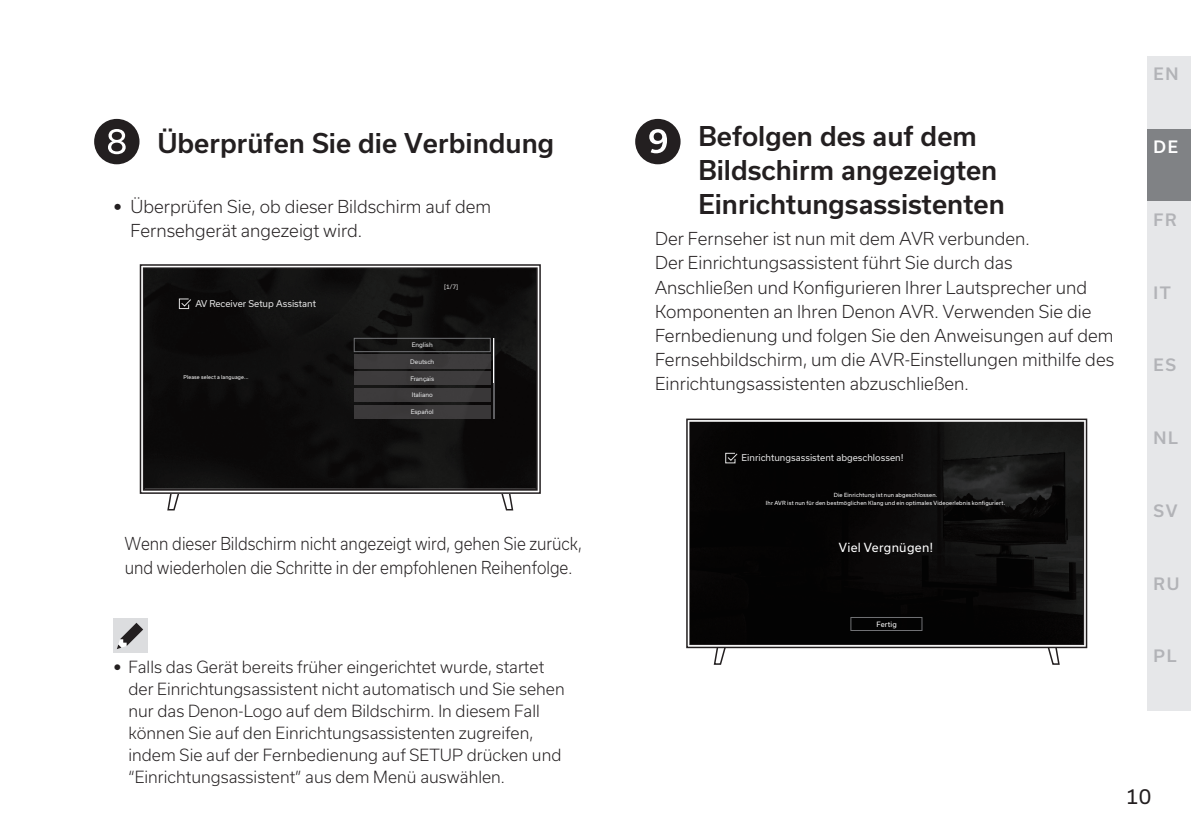
<style>
.page{position:relative;width:1191px;height:840px;background:#fff}
.page>*{position:absolute;margin:0;border:0;box-sizing:border-box;transform-origin:0 0}
.t1{font:500 26px/34px "Usual";color:#231f20}
.t2{font:20px "Usual";color:#231f20}
.t3{font:300 17px/24px "Usual";color:#231f20}
.t4{font:300 17px/24px "Usual";color:#231f20;scale:.91 1}
.t5{font:500 16.4px "Usual";letter-spacing:.1em;color:#b2b3b7}
.t6{font:500 16.4px "Usual";color:#fff}
.t7{font:300 16px/22px "Usual";color:#231f20}
.t8{font:12px "Usual";letter-spacing:.025em;color:#fff}
.t9{font:9px "Usual";color:#e1e1e1}
.t10{font:7px "Usual";letter-spacing:.025em;color:#fff}
.t11{font:6px "Usual";color:#e8e9ea}
.t12{font:6px "Usual";color:#e1e1e1}
.t13{font:5.4px/8px "Usual";letter-spacing:.02em;color:#fff;text-align:center}
.t14{font:5px "Usual";letter-spacing:.02em;color:#fff}
.s1{font-family:"Univers LT Std"}
</style>
<div class="page">
<div style="left:1147px;top:56px;width:44px;height:72px;background:#e6e7e9"></div>
<div style="left:1147px;top:128px;width:44px;height:73px;background:#808285"></div>
<div style="left:1147px;top:201px;width:44px;height:73px;background:#e6e7e9"></div>
<div style="left:1147px;top:274px;width:44px;height:72px;background:#e6e7e9"></div>
<div style="left:1147px;top:346px;width:44px;height:73px;background:#e6e7e9"></div>
<div style="left:1147px;top:419px;width:44px;height:73px;background:#e6e7e9"></div>
<div style="left:1147px;top:492px;width:44px;height:72px;background:#e6e7e9"></div>
<div style="left:1147px;top:564px;width:44px;height:73px;background:#e6e7e9"></div>
<div style="left:1147px;top:637px;width:44px;height:73px;background:#e6e7e9"></div>
<div style="left:635px;top:119px;width:45px;height:45px;background:#231f20;border-radius:50%"></div>
<svg style="left:649px;top:129px;width:18px;height:24px"></svg>
<div style="left:94px;top:119px;width:45px;height:45px;background:#231f20;border-radius:50%"></div>
<svg style="left:108px;top:129px;width:18px;height:25px"></svg>
<svg style="left:166px;top:493px;width:15px;height:18px"></svg>
<svg style="left:500px;top:493px;width:14px;height:18px"></svg>
<div style="left:140px;top:264px;width:401px;height:229px;border:2px solid #231f20"></div>
<img style="left:144px;top:268px;width:392px;height:220px">
<svg style="left:179px;top:298px;width:13px;height:11px"></svg>
<div style="left:354px;top:338px;width:136px;height:14px;border:1px solid #717275"></div>
<div style="left:354px;top:371px;width:136px;height:13px;background:#3d3b3c"></div>
<div style="left:354px;top:354px;width:136px;height:14px;background:#3d3b3c"></div>
<div style="left:354px;top:388px;width:136px;height:13px;background:#3d3b3c"></div>
<div style="left:354px;top:405px;width:136px;height:13px;background:#3b393a"></div>
<hr style="left:493px;top:338px;width:1px;height:80px;background:#5f5f62">
<hr style="left:493px;top:338px;width:1px;height:44px;background:#fff">
<div style="left:113px;top:618px;width:34px;height:34px;background:#dcdddf"></div>
<svg style="left:117px;top:622px;width:26px;height:26px"></svg>
<svg style="left:713px;top:647px;width:14px;height:18px"></svg>
<svg style="left:1046px;top:647px;width:14px;height:18px"></svg>
<div style="left:686px;top:418px;width:401px;height:229px;border:2px solid #231f20"></div>
<div style="left:689px;top:421px;width:395px;height:223px;border:2px solid #231f20"></div>
<img style="left:690px;top:422px;width:392px;height:220px">
<svg style="left:725px;top:452px;width:13px;height:11px"></svg>
<div style="left:850px;top:617px;width:72px;height:13px;border:1px solid #717275"></div>
<h1 class="t1" style="left:157px;top:126px;width:398px">Überprüfen Sie die Verbindung</h1>
<p class="t3" style="left:130px;top:195px;width:362px;text-indent:-17px"><span class="s1">•</span> Überprüfen Sie, ob dieser Bildschirm auf dem<br>Fernsehgerät angezeigt wird.</p>
<p class="t9" style="left:195px;top:298px;width:122px">AV Receiver Setup Assistant</p>
<p class="t14" style="left:183px;top:374px;width:67px">Please select a language...</p>
<p class="t12" style="left:444px;top:283px;width:16px">[1/7]</p>
<p class="t11" style="left:412px;top:341px;width:22px">English</p>
<p class="t11" style="left:410px;top:358px;width:25px">Deutsch</p>
<p class="t11" style="left:412px;top:391px;width:22px">Italiano</p>
<p class="t11" style="left:411px;top:408px;width:24px">Español</p>
<p class="t11" style="left:410px;top:375px;width:25px">Français</p>
<p class="t4" style="left:125px;top:531px;width:504px">Wenn dieser Bildschirm nicht angezeigt wird, gehen Sie zurück, und wiederholen die Schritte in der empfohlenen Reihenfolge.</p>
<p class="t7" style="left:128px;top:655px;width:438px;text-indent:-15px"><span class="s1">•</span> Falls das Gerät bereits früher eingerichtet wurde, startet der Einrichtungsassistent nicht automatisch und Sie sehen nur das Denon-Logo auf dem Bildschirm. In diesem Fall können Sie auf den Einrichtungsassistenten zugreifen, indem Sie auf der Fernbedienung auf SETUP drücken und “Einrichtungsassistent” aus dem Menü auswählen.</p>
<h1 class="t1" style="left:698px;top:119px;width:308px">Befolgen des auf dem<br>Bildschirm angezeigten<br>Einrichtungsassistenten</h1>
<p class="t3" style="left:655px;top:227px;width:461px">Der Fernseher ist nun mit dem AVR verbunden.<br>Der Einrichtungsassistent führt Sie durch das Anschließen und Konfigurieren Ihrer Lautsprecher und Komponenten an Ihren Denon AVR. Verwenden Sie die Fernbedienung und folgen Sie den Anweisungen auf dem Fernsehbildschirm, um die AVR-Einstellungen mithilfe des Einrichtungsassistenten abzuschließen.</p>
<p class="t9" style="left:741px;top:452px;width:163px">Einrichtungsassistent abgeschlossen!</p>
<p class="t13" style="left:766px;top:491px;width:241px">Die Einrichtung ist nun abgeschlossen.<br>Ihr AVR ist nun für den bestmöglichen Klang und ein optimales Videoerlebnis konfiguriert.</p>
<p class="t8" style="left:839px;top:540px;width:96px">Viel Vergnügen!</p>
<p class="t10" style="left:876px;top:619px;width:22px">Fertig</p>
<p class="t5" style="left:1153px;top:65px;width:26px">EN</p>
<p class="t6" style="left:1153px;top:137px;width:26px">DE</p>
<p class="t5" style="left:1153px;top:210px;width:25px">FR</p>
<p class="t5" style="left:1153px;top:283px;width:19px">IT</p>
<p class="t5" style="left:1153px;top:355px;width:24px">ES</p>
<p class="t5" style="left:1153px;top:428px;width:26px">NL</p>
<p class="t5" style="left:1153px;top:501px;width:25px">SV</p>
<p class="t5" style="left:1153px;top:573px;width:27px">RU</p>
<p class="t5" style="left:1153px;top:646px;width:25px">PL</p>
<p class="t2" style="left:1126px;top:784px;width:27px">10</p>
</div>
